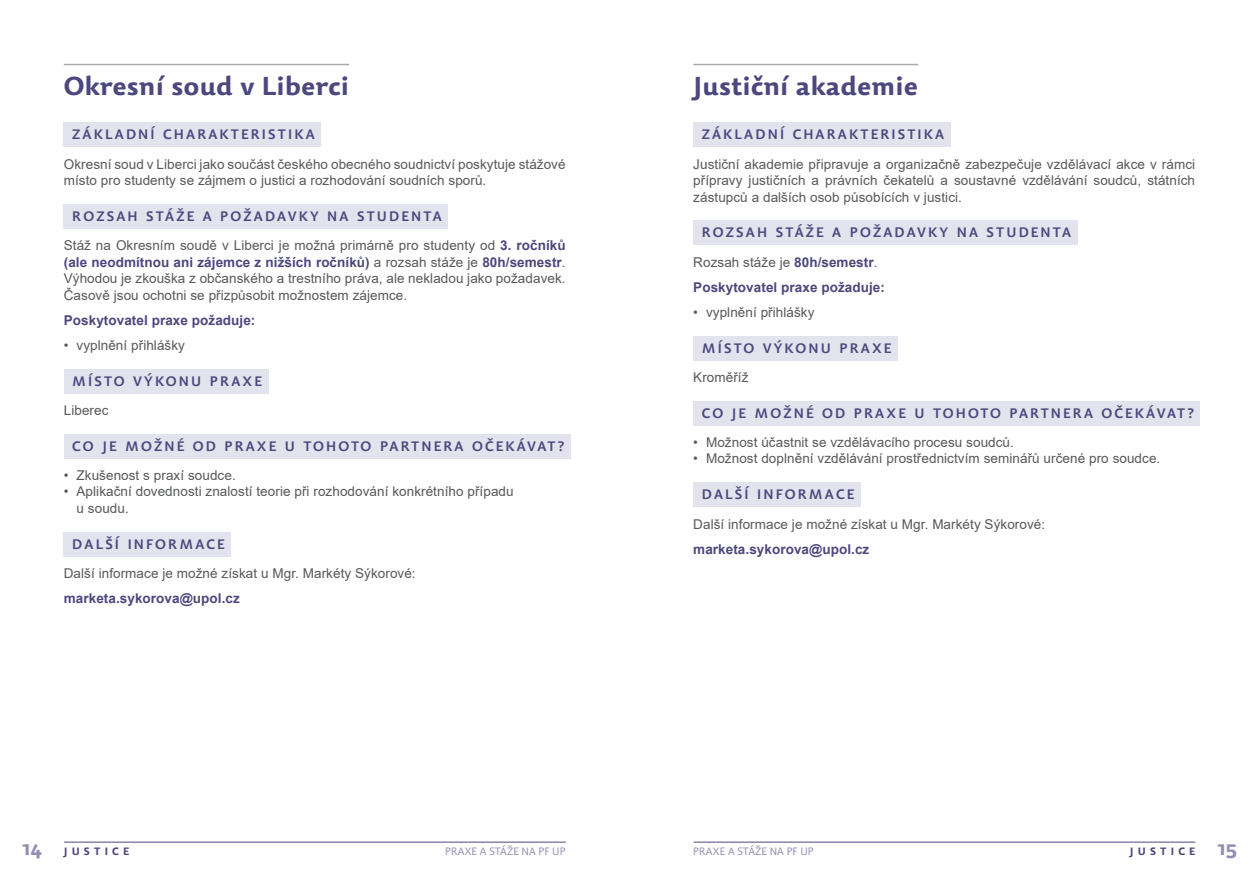
<style>
.page{position:relative;width:1259px;height:893px;background:#fff}
.page>*{position:absolute;margin:0;border:0;box-sizing:border-box;transform-origin:0 0}
.Nadpis_2{font:700 25.5px "Dederon SDOT";color:#4c477e}
.t1{font:700 19.5px "Dederon SDOT";color:#918eb4}
.t2{font:13.5px/16.5px "Arial";letter-spacing:.005em;color:#57585a}
.Titulek_podbravený{font:600 13.5px "Dederon SLOT";letter-spacing:.16em;color:#4c477e}
.t3{font:700 13.5px "Arial";letter-spacing:.005em;color:#4c477e}
.t4{font:300 10.5px "Dederon SLOT";color:#918eb4}
.Normal{font:700 10.5px "Dederon SDOT";letter-spacing:.4em;color:#4c477e}
.s1{font-weight:700;color:#4c477e}
.s2{font-size:19.5px;color:#918eb4}
</style>
<div class="page">
<hr style="left:64px;top:842px;width:502px;height:1px;background:#4c477e">
<hr style="left:693px;top:842px;width:502px;height:1px;background:#4c477e">
<hr style="left:64px;top:64px;width:285px;height:1px;background:#a8a9ad">
<div style="left:64px;top:123px;width:257px;height:24px;background:#e3e3ed"></div>
<div style="left:64px;top:204px;width:384px;height:25px;background:#e3e3ed"></div>
<div style="left:64px;top:369px;width:204px;height:24px;background:#e3e3ed"></div>
<div style="left:64px;top:434px;width:507px;height:24px;background:#e3e3ed"></div>
<div style="left:64px;top:532px;width:167px;height:24px;background:#e3e3ed"></div>
<hr style="left:693px;top:64px;width:225px;height:1px;background:#a8a9ad">
<div style="left:693px;top:123px;width:257px;height:24px;background:#e3e3ed"></div>
<div style="left:693px;top:221px;width:384px;height:24px;background:#e3e3ed"></div>
<div style="left:693px;top:336px;width:204px;height:24px;background:#e3e3ed"></div>
<div style="left:693px;top:401px;width:507px;height:24px;background:#e3e3ed"></div>
<div style="left:693px;top:482px;width:167px;height:25px;background:#e3e3ed"></div>
<p class="Nadpis_2" style="left:64px;top:70px;width:287px">Okresní soud v Liberci</p>
<p class="Titulek_podbravený" style="left:72px;top:126px;width:244px">ZÁKLADNÍ CHARAKTERISTIKA</p>
<p class="t2" style="left:64px;top:156px;width:503px">Okresní soud v Liberci jako součást českého obecného soudnictví poskytuje stážové místo pro studenty se zájmem o justici a rozhodování soudních sporů.</p>
<p class="Titulek_podbravený" style="left:72px;top:208px;width:371px">ROZSAH STÁŽE A POŽADAVKY NA STUDENTA</p>
<p class="t2" style="left:64px;top:237px;width:503px;text-align:justify">Stáž na Okresním soudě v Liberci je možná primárně pro studenty od <span class="s1">3. ročníků (ale neodmítnou ani zájemce z nižších ročníků)</span> a rozsah stáže je <span class="s1">80h/semestr</span>.<br>Výhodou je zkouška z občanského a trestního práva, ale nekladou jako požadavek.<br>Časově jsou ochotni se přizpůsobit možnostem zájemce.</p>
<p class="t3" style="left:64px;top:310px;width:193px">Poskytovatel praxe požaduje:</p>
<p class="t2" style="left:64px;top:337px;width:123px">• vyplnění přihlášky</p>
<p class="Titulek_podbravený" style="left:72px;top:373px;width:191px">MÍSTO VÝKONU PRAXE</p>
<p class="t2" style="left:64px;top:402px;width:46px">Liberec</p>
<p class="Titulek_podbravený" style="left:72px;top:438px;width:493px">CO JE MOŽNÉ OD PRAXE U TOHOTO PARTNERA OČEKÁVAT?</p>
<p class="t2" style="left:64px;top:467px;width:173px">• Zkušenost s praxí soudce.</p>
<p class="t2" style="left:77px;top:483px;width:439px;text-indent:-13px">• Aplikační dovednosti znalostí teorie při rozhodování konkrétního případu u soudu.</p>
<p class="Titulek_podbravený" style="left:72px;top:536px;width:154px">DALŠÍ INFORMACE</p>
<p class="t2" style="left:64px;top:565px;width:353px">Další informace je možné získat u Mgr. Markéty Sýkorové:</p>
<p class="t3" style="left:64px;top:589px;width:178px">marketa.sykorova@upol.cz</p>
<p class="Nadpis_2" style="left:693px;top:70px;width:226px">Justiční akademie</p>
<p class="Titulek_podbravený" style="left:702px;top:126px;width:244px">ZÁKLADNÍ CHARAKTERISTIKA</p>
<p class="t2" style="left:693px;top:156px;width:503px;text-align:justify">Justiční akademie připravuje a organizačně zabezpečuje vzdělávací akce v rámci přípravy justičních a právních čekatelů a soustavné vzdělávání soudců, státních zástupců a dalších osob působících v justici.</p>
<p class="Titulek_podbravený" style="left:702px;top:224px;width:371px">ROZSAH STÁŽE A POŽADAVKY NA STUDENTA</p>
<p class="t2" style="left:693px;top:254px;width:186px">Rozsah stáže je <span class="s1">80h/semestr</span>.</p>
<p class="t3" style="left:693px;top:277px;width:193px">Poskytovatel praxe požaduje:</p>
<p class="t2" style="left:693px;top:304px;width:123px">• vyplnění přihlášky</p>
<p class="Titulek_podbravený" style="left:702px;top:340px;width:191px">MÍSTO VÝKONU PRAXE</p>
<p class="t2" style="left:693px;top:369px;width:57px">Kroměříž</p>
<p class="Titulek_podbravený" style="left:702px;top:405px;width:493px">CO JE MOŽNÉ OD PRAXE U TOHOTO PARTNERA OČEKÁVAT?</p>
<p class="t2" style="left:693px;top:434px;width:322px">• Možnost účastnit se vzdělávacího procesu soudců.</p>
<p class="t2" style="left:693px;top:450px;width:468px">• Možnost doplnění vzdělávání prostřednictvím seminářů určené pro soudce.</p>
<p class="Titulek_podbravený" style="left:702px;top:486px;width:154px">DALŠÍ INFORMACE</p>
<p class="t2" style="left:693px;top:515px;width:353px">Další informace je možné získat u Mgr. Markéty Sýkorové:</p>
<p class="t3" style="left:693px;top:539px;width:178px">marketa.sykorova@upol.cz</p>
<p class="Normal" style="left:22px;top:845px;width:108px"><span class="s2">14</span> JUSTICE</p>
<p class="t4" style="left:445px;top:845px;width:122px">PRAXE A STÁŽE NA PF UP</p>
<p class="t4" style="left:693px;top:845px;width:122px">PRAXE A STÁŽE NA PF UP</p>
<h2 class="t1" style="left:1217px;top:836px;width:21px">15</h2>
<p class="Normal" style="left:1130px;top:845px;width:67px">JUSTICE</p>
</div>
